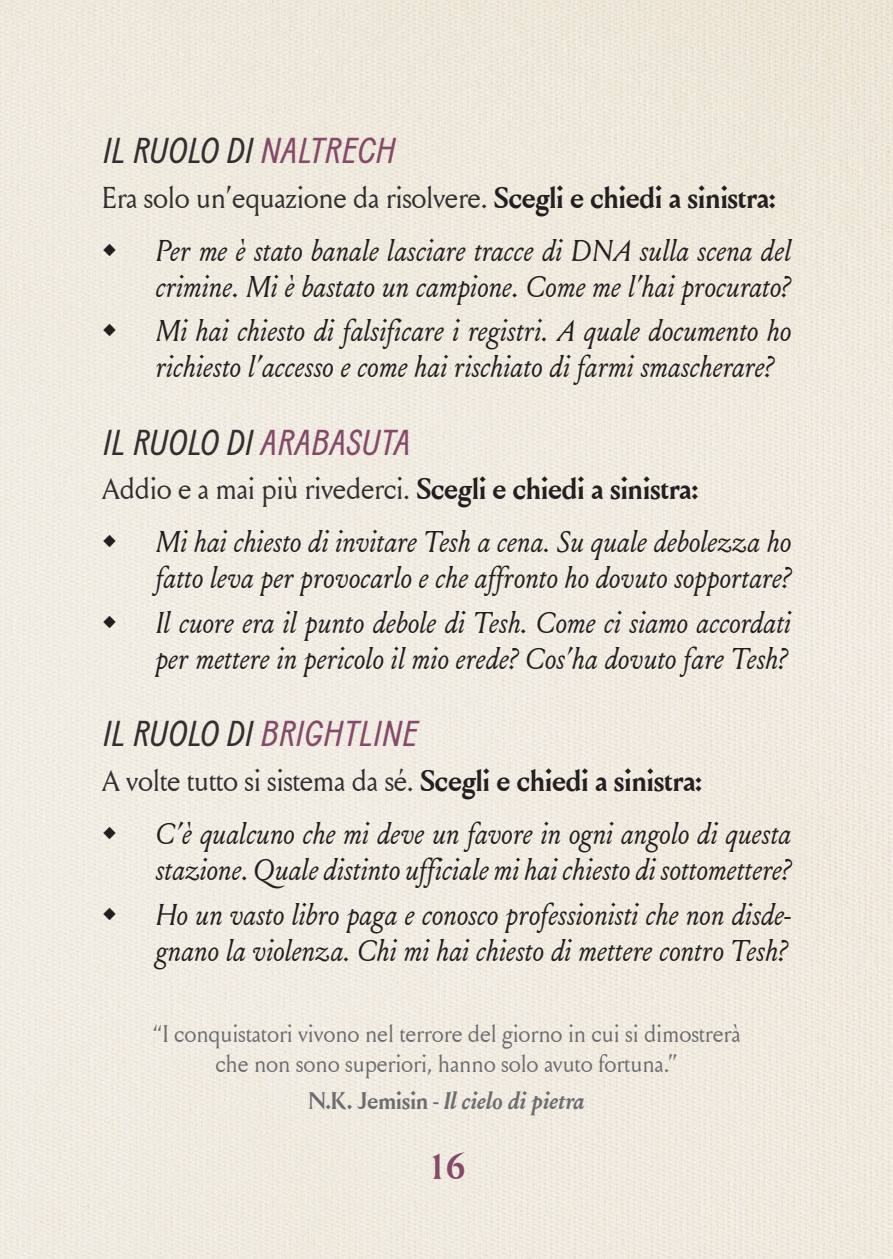
<style>
.page{position:relative;width:893px;height:1259px;background:#fff}
.page>*{position:absolute;margin:0;border:0;box-sizing:border-box;transform-origin:0 0}
.t1{font:italic 36px "Baton";letter-spacing:.01em;color:#312f30}
.t2{font:italic 36px "Baton";letter-spacing:.01em;color:#864a69}
.t3{font:700 36px "Louize Display";color:#864a69}
.t4{font:italic 30px/36px "Louize Display";letter-spacing:.02em;color:#231f20;text-align:right}
.t5{font:30px "Louize Display";letter-spacing:.01em;color:#312f30}
.t6{font:24px/30px "Louize Display";letter-spacing:.02em;color:#6c6d70;text-align:center}
.t7{font:italic 700 24px "Louize Display";letter-spacing:.01em;color:#6c6d70}
.s1{color:#864a69}
.s2{font-weight:700;color:#231f20}
.s3{color:#312f30}
.s4{font-style:normal}
</style>
<div class="page">
<img style="left:0;top:0;width:893px;height:1259px">
<p class="t1" style="left:102px;top:130px;width:294px">IL RUOLO DI <span class="s1">NALTRECH</span></p>
<p class="t5" style="left:102px;top:176px;width:675px">Era solo un’equazione da risolvere. <span class="s2">Scegli e chiedi a sinistra:</span></p>
<p class="t4" style="left:102px;top:231px;width:691px">• Per me è stato banale lasciare tracce di DNA sulla scena del crimine. Mi è bastato un campione. Come me l’hai procurato?</p>
<p class="t4" style="left:156px;top:312px;width:637px;text-align:left;text-indent:-54px">• Mi hai chiesto di falsificare i registri. A quale documento ho richiesto l’accesso e come hai rischiato di farmi smascherare?</p>
<p class="t1" style="left:102px;top:421px;width:309px">IL RUOLO DI <span class="s1">ARABASUTA</span></p>
<p class="t5" style="left:102px;top:468px;width:597px">Addio e a mai più rivederci. <span class="s2">Scegli e chiedi a sinistra:</span></p>
<p class="t4" style="left:102px;top:523px;width:691px">• Mi hai chiesto di invitare Tesh a cena. Su quale debolezza ho fatto leva per provocarlo e che affronto ho dovuto sopportare?</p>
<p class="t4" style="left:102px;top:603px;width:690px">• Il cuore era il punto debole di Tesh. Come ci siamo accordati per mettere in pericolo il mio erede? Cos’ha dovuto fare Tesh?</p>
<p class="t2" style="left:102px;top:713px;width:316px"><span class="s3">IL RUOLO DI</span> BRIGHTLINE</p>
<p class="t5" style="left:102px;top:759px;width:601px">A volte tutto si sistema da sé. <span class="s2">Scegli e chiedi a sinistra:</span></p>
<p class="t4" style="left:102px;top:814px;width:691px">• C’è qualcuno che mi deve un favore in ogni angolo di questa stazione. Quale distinto ufficiale mi hai chiesto di sottomettere?</p>
<p class="t4" style="left:102px;top:895px;width:691px">• Ho un vasto libro paga e conosco professionisti che non disde&shy;gnano la violenza. Chi mi hai chiesto di mettere contro Tesh?</p>
<p class="t6" style="left:153px;top:1018px;width:589px">“I conquistatori vivono nel terrore del giorno in cui si dimostrerà che non sono superiori, hanno solo avuto fortuna.”</p>
<p class="t7" style="left:309px;top:1082px;width:277px"><span class="s4">N.K. Jemisin -</span> Il cielo di pietra</p>
<p class="t3" style="left:428px;top:1138px;width:37px">16</p>
</div>
